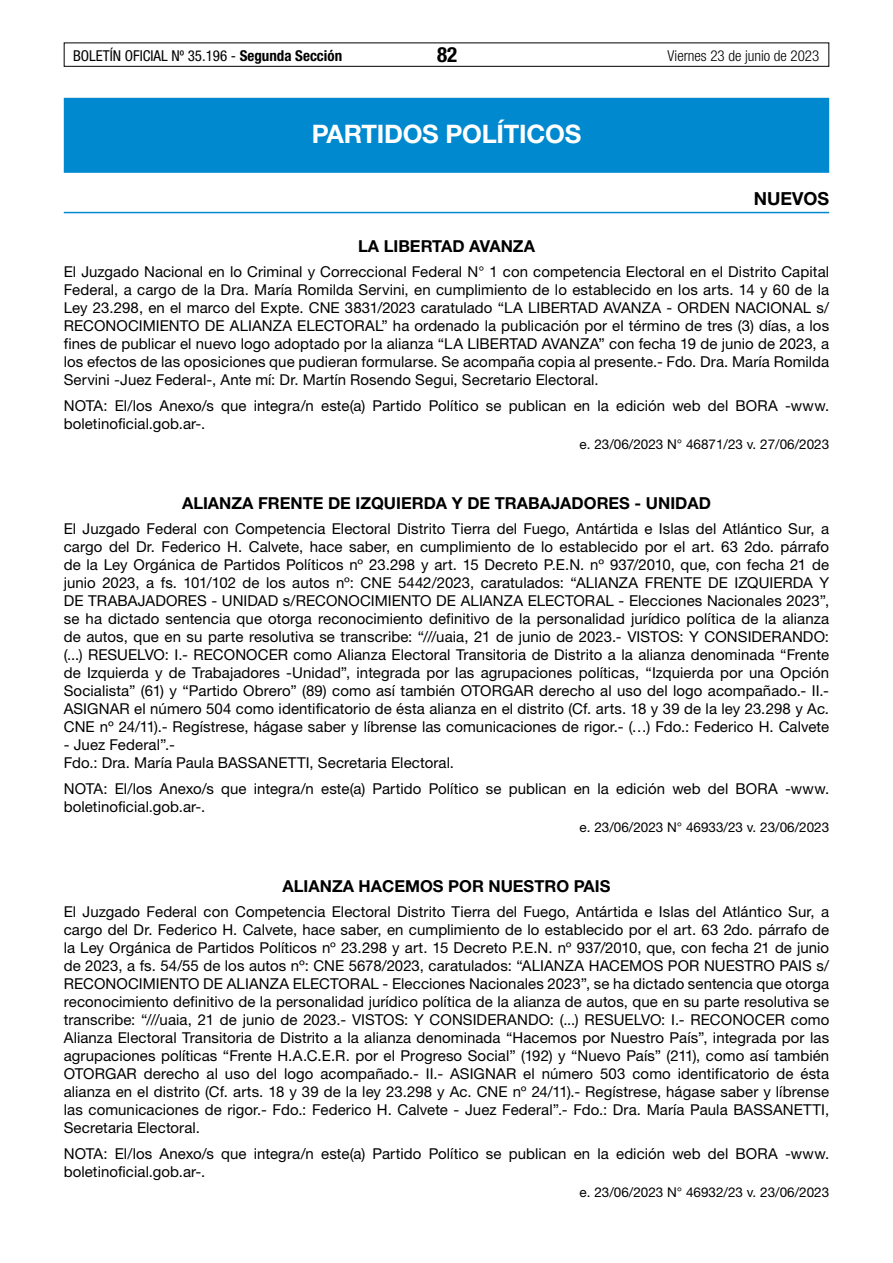
<style>
.page{position:relative;width:893px;height:1263px;background:#fff}
.page>*{position:absolute;margin:0;border:0;box-sizing:border-box;transform-origin:0 0}
.t1{font:700 25.5px "Helvetica Neue LT Std";letter-spacing:-.01em;color:#fff}
.t2{font:700 condensed 21px "Helvetica Neue LT Std";color:#000}
.t3{font:700 18px "Helvetica Neue LT Std";color:#000}
.t4{font:700 16.5px "Helvetica Neue LT Std";color:#000}
.t5{font:15px/18px "Helvetica Neue LT Std";letter-spacing:.005em;color:#000}
.t6{font:condensed 15px "Helvetica Neue LT Std";color:#000}
.t7{font:300 condensed 15px "Helvetica Neue LT Std";color:#000}
.t8{font:13.5px "Helvetica Neue LT Std";color:#000}
.s1{font-weight:700}
</style>
<div class="page">
<div style="left:64px;top:43px;width:765px;height:24px;border:1px solid #000"></div>
<div style="left:64px;top:98px;width:765px;height:75px;background:#0089cf"></div>
<hr style="left:64px;top:212px;width:765px;height:1px;background:#0089cf">
<p class="t6" style="left:73px;top:47px;width:271px">BOLETÍN OFICIAL Nº 35.196 - <span class="s1">Segunda Sección</span></p>
<h2 class="t2" style="left:437px;top:42px;width:22px">82</h2>
<p class="t7" style="left:668px;top:47px;width:153px">Viernes 23 de junio de 2023</p>
<h1 class="t1" style="left:312px;top:118px;width:271px">PARTIDOS POLÍTICOS</h1>
<p class="t3" style="left:754px;top:187px;width:77px">NUEVOS</p>
<p class="t4" style="left:358px;top:236px;width:178px">LA LIBERTAD AVANZA</p>
<p class="t5" style="left:64px;top:262px;width:767px;text-align:justify">El Juzgado Nacional en lo Criminal y Correccional Federal N° 1 con competencia Electoral en el Distrito Capital Federal, a cargo de la Dra. María Romilda Servini, en cumplimiento de lo establecido en los arts. 14 y 60 de la Ley 23.298, en el marco del Expte. CNE 3831/2023 caratulado “LA LIBERTAD AVANZA - ORDEN NACIONAL s/ RECONOCIMIENTO DE ALIANZA ELECTORAL” ha ordenado la publicación por el término de tres (3) días, a los fines de publicar el nuevo logo adoptado por la alianza “LA LIBERTAD AVANZA” con fecha 19 de junio de 2023, a los efectos de las oposiciones que pudieran formularse. Se acompaña copia al presente.- Fdo. Dra. María Romilda Servini -Juez Federal-, Ante mí: Dr. Martín Rosendo Segui, Secretario Electoral.</p>
<p class="t5" style="left:64px;top:397px;width:767px">NOTA: El/los Anexo/s que integra/n este(a) Partido Político se publican en la edición web del BORA -www. boletinoficial.gob.ar-.</p>
<p class="t8" style="left:580px;top:436px;width:251px">e. 23/06/2023 N° 46871/23 v. 27/06/2023</p>
<p class="t4" style="left:182px;top:493px;width:530px">ALIANZA FRENTE DE IZQUIERDA Y DE TRABAJADORES - UNIDAD</p>
<p class="t5" style="left:64px;top:519px;width:767px;text-align:justify">El Juzgado Federal con Competencia Electoral Distrito Tierra del Fuego, Antártida e Islas del Atlántico Sur, a cargo del Dr. Federico H. Calvete, hace saber, en cumplimiento de lo establecido por el art. 63 2do. párrafo de la Ley Orgánica de Partidos Políticos nº 23.298 y art. 15 Decreto P.E.N. nº 937/2010, que, con fecha 21 de junio 2023, a fs. 101/102 de los autos nº: CNE 5442/2023, caratulados: “ALIANZA FRENTE DE IZQUIERDA Y DE TRABAJADORES - UNIDAD s/RECONOCIMIENTO DE ALIANZA ELECTORAL - Elecciones Nacionales 2023”, se ha dictado sentencia que otorga reconocimiento definitivo de la personalidad jurídico política de la alianza de autos, que en su parte resolutiva se transcribe: “///uaia, 21 de junio de 2023.- VISTOS: Y CONSIDERANDO: (...) RESUELVO: I.- RECONOCER como Alianza Electoral Transitoria de Distrito a la alianza denominada “Frente de Izquierda y de Trabajadores -Unidad”, integrada por las agrupaciones políticas, “Izquierda por una Opción Socialista” (61) y “Partido Obrero” (89) como así también OTORGAR derecho al uso del logo acompañado.- II.- ASIGNAR el número 504 como identificatorio de ésta alianza en el distrito (Cf. arts. 18 y 39 de la ley 23.298 y Ac.<br>CNE nº 24/11).- Regístrese, hágase saber y líbrense las comunicaciones de rigor.- (…) Fdo.: Federico H. Calvete</p>
<p class="t5" style="left:64px;top:735px;width:392px">- Juez Federal”.-<br>Fdo.: Dra. María Paula BASSANETTI, Secretaria Electoral.</p>
<p class="t5" style="left:64px;top:780px;width:767px">NOTA: El/los Anexo/s que integra/n este(a) Partido Político se publican en la edición web del BORA -www. boletinoficial.gob.ar-.</p>
<p class="t8" style="left:580px;top:819px;width:251px">e. 23/06/2023 N° 46933/23 v. 23/06/2023</p>
<p class="t4" style="left:283px;top:876px;width:329px">ALIANZA HACEMOS POR NUESTRO PAIS</p>
<p class="t5" style="left:64px;top:902px;width:767px;text-align:justify">El Juzgado Federal con Competencia Electoral Distrito Tierra del Fuego, Antártida e Islas del Atlántico Sur, a cargo del Dr. Federico H. Calvete, hace saber, en cumplimiento de lo establecido por el art. 63 2do. párrafo de la Ley Orgánica de Partidos Políticos nº 23.298 y art. 15 Decreto P.E.N. nº 937/2010, que, con fecha 21 de junio de 2023, a fs. 54/55 de los autos nº: CNE 5678/2023, caratulados: “ALIANZA HACEMOS POR NUESTRO PAIS s/ RECONOCIMIENTO DE ALIANZA ELECTORAL - Elecciones Nacionales 2023”, se ha dictado sentencia que otorga reconocimiento definitivo de la personalidad jurídico política de la alianza de autos, que en su parte resolutiva se transcribe: “///uaia, 21 de junio de 2023.- VISTOS: Y CONSIDERANDO: (...) RESUELVO: I.- RECONOCER como Alianza Electoral Transitoria de Distrito a la alianza denominada “Hacemos por Nuestro País”, integrada por las agrupaciones políticas “Frente H.A.C.E.R. por el Progreso Social” (192) y “Nuevo País” (211), como así también OTORGAR derecho al uso del logo acompañado.- II.- ASIGNAR el número 503 como identificatorio de ésta alianza en el distrito (Cf. arts. 18 y 39 de la ley 23.298 y Ac. CNE nº 24/11).- Regístrese, hágase saber y líbrense las comunicaciones de rigor.- Fdo.: Federico H. Calvete - Juez Federal”.- Fdo.: Dra. María Paula BASSANETTI, Secretaria Electoral.</p>
<p class="t5" style="left:64px;top:1144px;width:767px">NOTA: El/los Anexo/s que integra/n este(a) Partido Político se publican en la edición web del BORA -www. boletinoficial.gob.ar-.</p>
<p class="t8" style="left:580px;top:1184px;width:251px">e. 23/06/2023 N° 46932/23 v. 23/06/2023</p>
</div>
